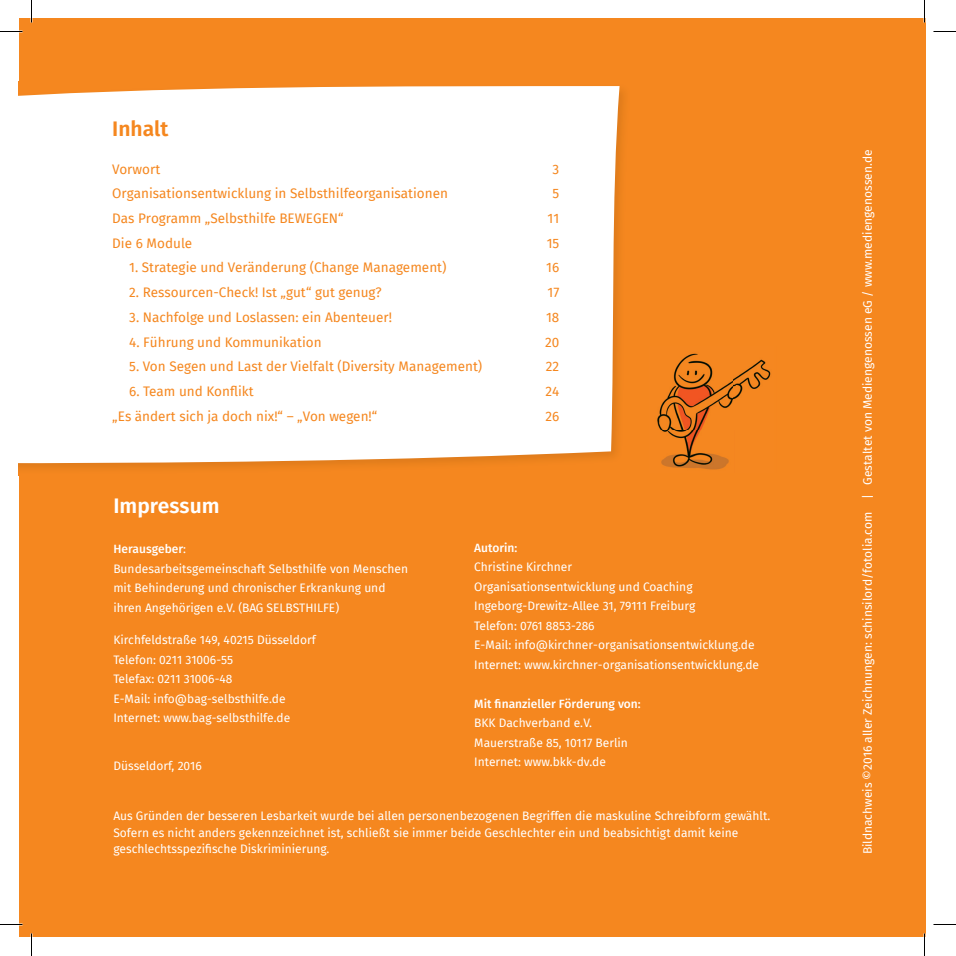
<style>
.page{position:relative;width:956px;height:956px;background:#fff}
.page>*{position:absolute;margin:0;border:0;box-sizing:border-box;transform-origin:0 0}
.t1{font:600 21px "Fira Sans";color:#fff}
.t2{font:600 21px "Fira Sans";color:#f5871f}
.t3{font:13.5px "Fira Sans";color:#f5871f}
.t4{font:12px/19.5px "Fira Sans";color:#fff}
.t5{font:500 12px "Fira Sans";color:#fff}
.s1{font-weight:500}
</style>
<div class="page">
<div style="left:19px;top:19px;width:906px;height:918px;background:#f5871f"></div>
<div style="left:19px;top:86px;width:601px;height:378px;background:#fff"></div>
<img style="left:657px;top:353px;width:114px;height:117px">
<hr style="left:0;top:923px;width:22px;height:2px;background:#fff">
<hr style="left:923px;top:0;width:2px;height:23px;background:#fff">
<hr style="left:923px;top:933px;width:2px;height:23px;background:#fff">
<svg style="left:0;top:31px;width:22px;height:1px"></svg>
<svg style="left:933px;top:31px;width:23px;height:1px"></svg>
<svg style="left:0;top:924px;width:22px;height:1px"></svg>
<svg style="left:933px;top:924px;width:23px;height:1px"></svg>
<svg style="left:31px;top:0;width:1px;height:23px"></svg>
<svg style="left:31px;top:933px;width:1px;height:23px"></svg>
<svg style="left:924px;top:0;width:1px;height:23px"></svg>
<svg style="left:924px;top:933px;width:1px;height:23px"></svg>
<h1 class="t2" style="left:112px;top:112px;width:58px">Inhalt</h1>
<p class="t3" style="left:112px;top:159px;width:49px">Vorwort</p>
<p class="t3" style="left:553px;top:159px;width:8px">3</p>
<p class="t3" style="left:112px;top:183px;width:337px">Organisationsentwicklung in Selbsthilfeorganisationen</p>
<p class="t3" style="left:553px;top:183px;width:8px">5</p>
<p class="t3" style="left:112px;top:208px;width:233px">Das Programm „Selbsthilfe BEWEGEN“</p>
<p class="t3" style="left:548px;top:208px;width:13px">11</p>
<p class="t3" style="left:112px;top:233px;width:82px">Die 6 Module</p>
<p class="t3" style="left:547px;top:233px;width:14px">15</p>
<p class="t3" style="left:129px;top:258px;width:319px">1. Strategie und Veränderung (Change Management)</p>
<p class="t3" style="left:546px;top:258px;width:15px">16</p>
<p class="t3" style="left:129px;top:282px;width:254px">2. Ressourcen-Check! Ist „gut“ gut genug?</p>
<p class="t3" style="left:547px;top:282px;width:13px">17</p>
<p class="t3" style="left:129px;top:307px;width:264px">3. Nachfolge und Loslassen: ein Abenteuer!</p>
<p class="t3" style="left:546px;top:307px;width:15px">18</p>
<p class="t3" style="left:129px;top:332px;width:194px">4. Führung und Kommunikation</p>
<p class="t3" style="left:545px;top:332px;width:16px">20</p>
<p class="t3" style="left:129px;top:356px;width:355px">5. Von Segen und Last der Vielfalt (Diversity Management)</p>
<p class="t3" style="left:546px;top:356px;width:15px">22</p>
<p class="t3" style="left:129px;top:381px;width:126px">6. Team und Konflikt</p>
<p class="t3" style="left:545px;top:381px;width:15px">24</p>
<p class="t3" style="left:112px;top:406px;width:267px">„Es ändert sich ja doch nix!“ – „Von wegen!“</p>
<p class="t3" style="left:545px;top:406px;width:15px">26</p>
<h1 class="t1" style="left:113px;top:488px;width:108px">Impressum</h1>
<p class="t4" style="left:113px;top:539px;width:296px"><span class="s1">Herausgeber</span>:<br>Bundesarbeitsgemeinschaft Selbsthilfe von Menschen mit Behinderung und chronischer Erkrankung und ihren Angehörigen e.V. (BAG SELBSTHILFE)</p>
<p class="t4" style="left:113px;top:630px;width:204px">Kirchfeldstraße 149, 40215 Düsseldorf<br>Telefon: 0211 31006-55<br>Telefax: 0211 31006-48<br>E-Mail: info@bag-selbsthilfe.de<br>Internet: www.bag-selbsthilfe.de</p>
<p class="t4" style="left:113px;top:756px;width:90px">Düsseldorf, 2016</p>
<p class="t5" style="left:474px;top:538px;width:45px">Autorin:</p>
<p class="t4" style="left:474px;top:557px;width:286px">Christine Kirchner<br>Organisationsentwicklung und Coaching Ingeborg-Drewitz-Allee 31, 79111 Freiburg<br>Telefon: 0761 8853-286<br>E-Mail: info@kirchner-organisationsentwicklung.de Internet: www.kirchner-organisationsentwicklung.de</p>
<p class="t5" style="left:474px;top:694px;width:168px">Mit finanzieller Förderung von:</p>
<p class="t4" style="left:474px;top:713px;width:155px">BKK Dachverband e.V.<br>Mauerstraße 85, 10117 Berlin<br>Internet: www.bkk-dv.de</p>
<p class="t4" style="left:113px;top:808px;width:658px;line-height:16.5px">Aus Gründen der besseren Lesbarkeit wurde bei allen personenbezogenen Begriffen die maskuline Schreibform gewählt.<br>Sofern es nicht anders gekennzeichnet ist, schließt sie immer beide Geschlechter ein und beabsichtigt damit keine geschlechtsspezifische Diskriminierung.</p>
<p class="t4" style="left:858px;top:854px;width:706px;rotate:-90deg">Bildnachweis ©2016 aller Zeichnungen: schinsilord/fotolia.com | Gestaltet von Mediengenossen eG / www.mediengenossen.de</p>
</div>
